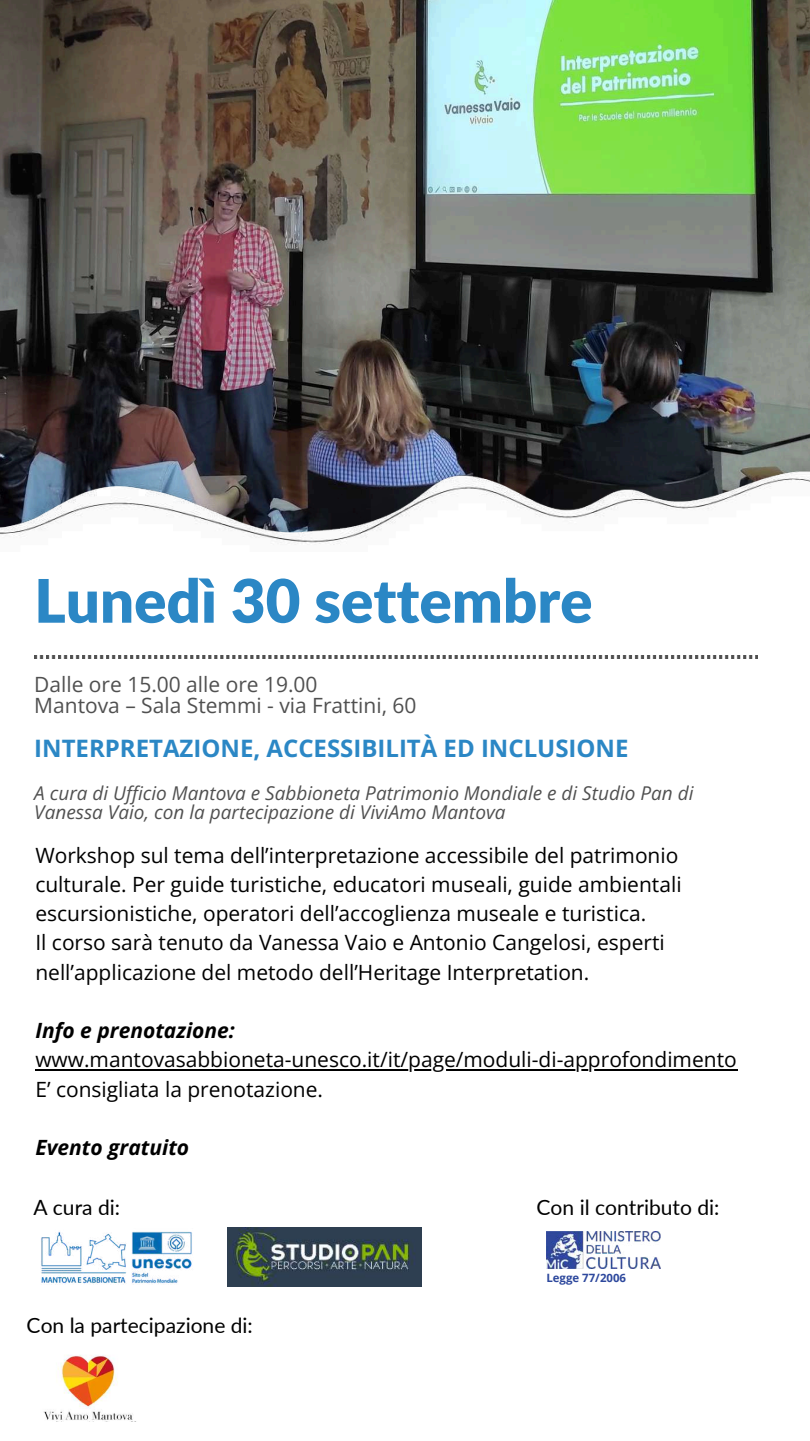
<style>
.page{position:relative;width:810px;height:1441px;background:#fff}
.page>*{position:absolute;margin:0;border:0;box-sizing:border-box;transform-origin:0 0}
.t1{font:900 60px "Lato";color:#2b87c5}
.t2{font:700 24px "Open Sans";color:#2b87c5}
.t3{font:21.1px "Lato";color:#000}
.t4{font:21px/29.2px "Open Sans";color:#000}
.t5{font:21px/21px "Open Sans";color:#505050}
.t6{font:italic 700 21px "Open Sans";color:#000}
.t7{font:21px "Lato";color:#000}
.t8{font:italic 19px/18.8px "Open Sans";color:#505050}
.t9{font:700 11.4px "Open Sans";color:#2d489d}
</style>
<div class="page">
<img style="left:0;top:0;width:810px;height:404px">
<img style="left:0;top:404px;width:810px;height:141px">
<img style="left:41px;top:1227px;width:187px;height:60px">
<img style="left:34px;top:655px;width:723px;height:3px">
<img style="left:228px;top:1227px;width:194px;height:59px">
<img style="left:43px;top:1354px;width:90px;height:66px">
<hr style="left:35px;top:1068px;width:703px;height:2px;background:#000">
<img style="left:546px;top:1231px;width:114px;height:36px">
<h1 class="t1" style="left:34px;top:563px;width:560px">Lunedì 30 settembre</h1>
<p class="t5" style="left:34px;top:672px;width:384px">Dalle ore 15.00 alle ore 19.00<br>Mantova – Sala Stemmi - via Frattini, 60</p>
<p class="t2" style="left:34px;top:731px;width:596px">INTERPRETAZIONE, ACCESSIBILITÀ ED INCLUSIONE</p>
<p class="t8" style="left:34px;top:783px;width:661px">A cura di Ufficio Mantova e Sabbioneta Patrimonio Mondiale e di Studio Pan di<br>Vanessa Vaio, con la partecipazione di ViviAmo Mantova</p>
<p class="t4" style="left:35px;top:839px;width:648px">Workshop sul tema dell’interpretazione accessibile del patrimonio culturale. Per guide turistiche, educatori museali, guide ambientali escursionistiche, operatori dell’accoglienza museale e turistica.<br>Il corso sarà tenuto da Vanessa Vaio e Antonio Cangelosi, esperti nell’applicazione del metodo dell’Heritage Interpretation.</p>
<p class="t6" style="left:35px;top:1015px;width:201px">Info e prenotazione:</p>
<p class="t4" style="left:35px;top:1044px;width:703px">www.mantovasabbioneta-unesco.it/it/page/moduli-di-approfondimento<br>E’ consigliata la prenotazione.</p>
<p class="t6" style="left:35px;top:1132px;width:155px">Evento gratuito</p>
<p class="t7" style="left:33px;top:1193px;width:88px">A cura di:</p>
<p class="t7" style="left:27px;top:1311px;width:228px">Con la partecipazione di:</p>
<p class="t3" style="left:537px;top:1193px;width:185px">Con il contributo di:</p>
<p class="t9" style="left:546px;top:1269px;width:81px">Legge 77/2006</p>
</div>
